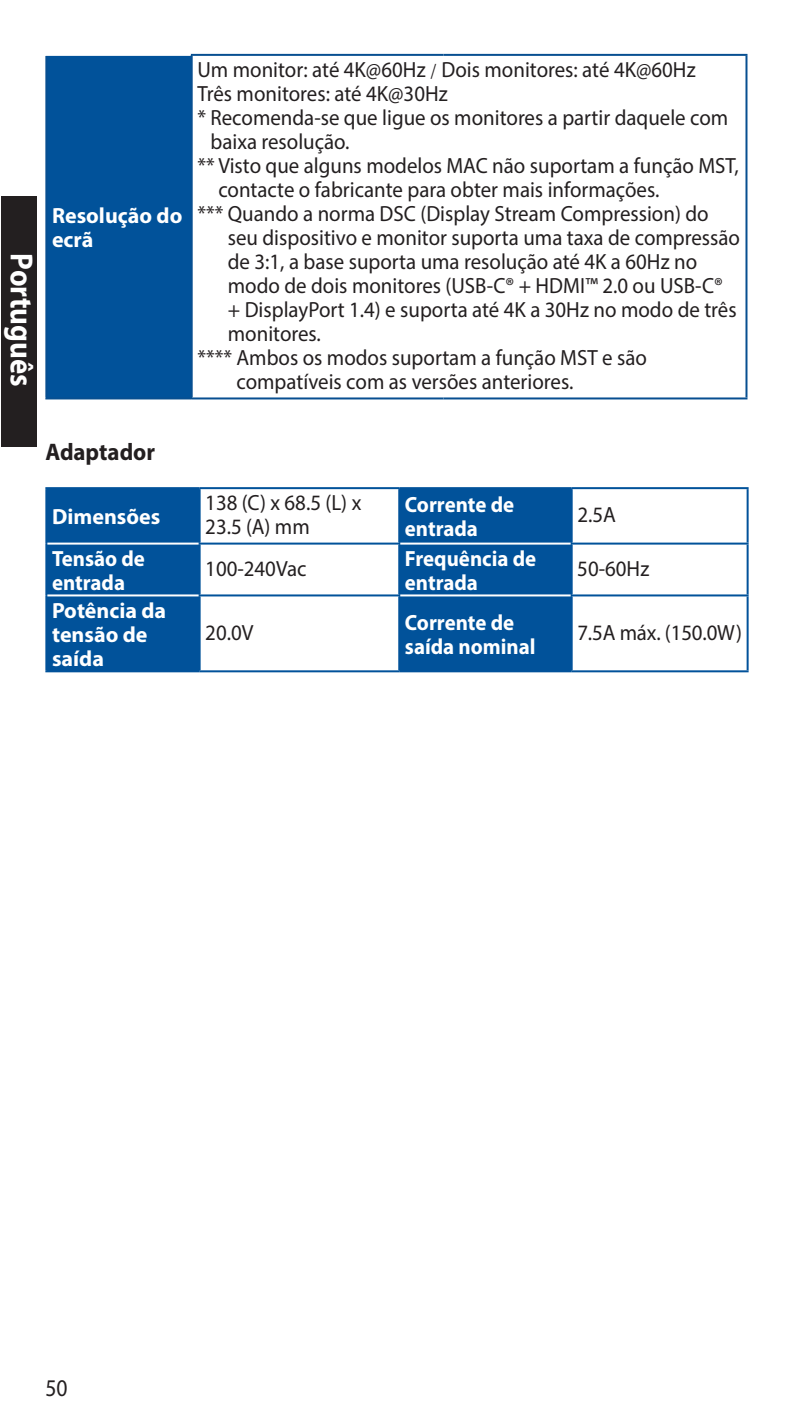
<style>
.page{position:relative;width:794px;height:1418px;background:#fff}
.page>*{position:absolute;margin:0;border:0;box-sizing:border-box;transform-origin:0 0}
.t1{font:700 32px "Myriad Pro";color:#fff;scale:.9 1}
.t2{font:700 24px "Myriad Pro";color:#231f20;scale:.95 1}
.t3{font:24px "Myriad Pro";color:#231f20;scale:.9 1}
.t4{font:22px/24px "Myriad Pro";color:#231f20;scale:.95 1}
.t5{font:700 22px/24px "Myriad Pro";color:#fff;scale:.95 1}
.t6{font:700 22px/24px "Myriad Pro";color:#fff}
.s1{font-family:"Adobe Song Std";font-weight:300}
</style>
<div class="page">
<div style="left:1px;top:196px;width:36px;height:250px;background:#231f20"></div>
<div style="left:47px;top:489px;width:152px;height:181px;background:#01529a"></div>
<div style="left:400px;top:489px;width:170px;height:181px;background:#01529a"></div>
<hr style="left:45px;top:487px;width:155px;height:2px;background:#01529a">
<hr style="left:45px;top:489px;width:2px;height:54px;background:#01529a">
<hr style="left:200px;top:487px;width:199px;height:2px;background:#01529a">
<hr style="left:199px;top:489px;width:2px;height:53px;background:#01529a">
<hr style="left:571px;top:487px;width:177px;height:2px;background:#01529a">
<hr style="left:746px;top:489px;width:2px;height:53px;background:#01529a">
<hr style="left:45px;top:543px;width:2px;height:52px;background:#01529a">
<hr style="left:199px;top:542px;width:201px;height:2px;background:#01529a">
<hr style="left:199px;top:544px;width:2px;height:50px;background:#01529a">
<hr style="left:570px;top:542px;width:178px;height:2px;background:#01529a">
<hr style="left:746px;top:544px;width:2px;height:50px;background:#01529a">
<hr style="left:45px;top:595px;width:2px;height:75px;background:#01529a">
<hr style="left:199px;top:594px;width:201px;height:2px;background:#01529a">
<hr style="left:199px;top:596px;width:2px;height:74px;background:#01529a">
<hr style="left:570px;top:594px;width:178px;height:2px;background:#01529a">
<hr style="left:746px;top:596px;width:2px;height:74px;background:#01529a">
<hr style="left:45px;top:670px;width:155px;height:2px;background:#01529a">
<hr style="left:200px;top:670px;width:199px;height:2px;background:#01529a">
<hr style="left:571px;top:670px;width:177px;height:2px;background:#01529a">
<hr style="left:399px;top:487px;width:172px;height:2px;background:#01529a">
<hr style="left:398px;top:489px;width:2px;height:53px;background:#01529a">
<hr style="left:570px;top:489px;width:2px;height:53px;background:#01529a">
<hr style="left:398px;top:544px;width:2px;height:50px;background:#01529a">
<hr style="left:570px;top:544px;width:2px;height:50px;background:#01529a">
<hr style="left:398px;top:596px;width:2px;height:74px;background:#01529a">
<hr style="left:570px;top:596px;width:2px;height:74px;background:#01529a">
<hr style="left:399px;top:670px;width:172px;height:2px;background:#01529a">
<hr style="left:47px;top:542px;width:152px;height:2px;background:#fff">
<hr style="left:47px;top:594px;width:152px;height:2px;background:#fff">
<hr style="left:400px;top:542px;width:170px;height:2px;background:#fff">
<hr style="left:400px;top:594px;width:170px;height:2px;background:#fff">
<div style="left:46px;top:55px;width:146px;height:343px;background:#01529a"></div>
<hr style="left:45px;top:56px;width:2px;height:341px;background:#074f91">
<hr style="left:191px;top:54px;width:252px;height:2px;background:#074f91">
<hr style="left:191px;top:56px;width:2px;height:341px;background:#074f91">
<hr style="left:443px;top:54px;width:304px;height:2px;background:#074f91">
<hr style="left:745px;top:56px;width:2px;height:341px;background:#074f91">
<hr style="left:45px;top:397px;width:147px;height:2px;background:#074f91">
<hr style="left:192px;top:397px;width:251px;height:2px;background:#074f91">
<hr style="left:443px;top:397px;width:304px;height:2px;background:#074f91">
<hr style="left:45px;top:54px;width:146px;height:2px;background:#fff">
<h1 class="t1" style="left:42px;top:253px;width:149px;rotate:90deg">Português</h1>
<p class="t6" style="left:52px;top:203px;width:132px">Resolução do ecrã</p>
<p class="t4" style="left:197px;top:57px;width:526px">Um monitor: até 4K@60Hz <span class="s1">/</span> Dois monitores: até 4K@60Hz</p>
<p class="t4" style="left:197px;top:81px;width:265px">Três monitores: até 4K@30Hz</p>
<p class="t4" style="left:197px;top:105px;width:560px">* Recomenda-se que ligue os monitores a partir daquele com</p>
<p class="t4" style="left:210px;top:129px;width:148px">baixa resolução.</p>
<p class="t4" style="left:197px;top:153px;width:571px">** Visto que alguns modelos MAC não suportam a função MST,</p>
<p class="t4" style="left:218px;top:177px;width:466px">contacte o fabricante para obter mais informações.</p>
<p class="t4" style="left:197px;top:201px;width:540px">*** Quando a norma DSC (Display Stream Compression) do</p>
<p class="t4" style="left:228px;top:225px;width:540px">seu dispositivo e monitor suporta uma taxa de compressão</p>
<p class="t4" style="left:228px;top:249px;width:495px">de 3:1, a base suporta uma resolução até 4K a 60Hz no</p>
<p class="t4" style="left:228px;top:273px;width:522px">modo de dois monitores (USB-C® + HDMI™ 2.0 ou USB-C®</p>
<p class="t4" style="left:228px;top:297px;width:537px">+ DisplayPort 1.4) e suporta até 4K a 30Hz no modo de três</p>
<p class="t4" style="left:228px;top:321px;width:100px">monitores.</p>
<p class="t4" style="left:197px;top:345px;width:475px">**** Ambos os modos suportam a função MST e são</p>
<p class="t4" style="left:236px;top:369px;width:356px">compatíveis com as versões anteriores.</p>
<p class="t2" style="left:45px;top:436px;width:117px">Adaptador</p>
<p class="t6" style="left:52px;top:504px;width:110px">Dimensões</p>
<p class="t4" style="left:205px;top:490px;width:166px">138 (C) x 68.5 (L) x<br>23.5 (A) mm</p>
<p class="t5" style="left:405px;top:492px;width:117px">Corrente de entrada</p>
<p class="t4" style="left:577px;top:502px;width:42px">2.5A</p>
<p class="t5" style="left:52px;top:545px;width:99px">Tensão de entrada</p>
<p class="t4" style="left:205px;top:556px;width:108px">100-240Vac</p>
<p class="t5" style="left:405px;top:545px;width:140px">Frequência de entrada</p>
<p class="t4" style="left:577px;top:556px;width:77px">50-60Hz</p>
<p class="t6" style="left:52px;top:597px;width:116px">Potência da tensão de saída</p>
<p class="t4" style="left:205px;top:620px;width:52px">20.0V</p>
<p class="t5" style="left:405px;top:609px;width:139px">Corrente de saída nominal</p>
<p class="t4" style="left:577px;top:620px;width:175px">7.5A máx. (150.0W)</p>
<p class="t3" style="left:45px;top:1373px;width:26px">50</p>
</div>
